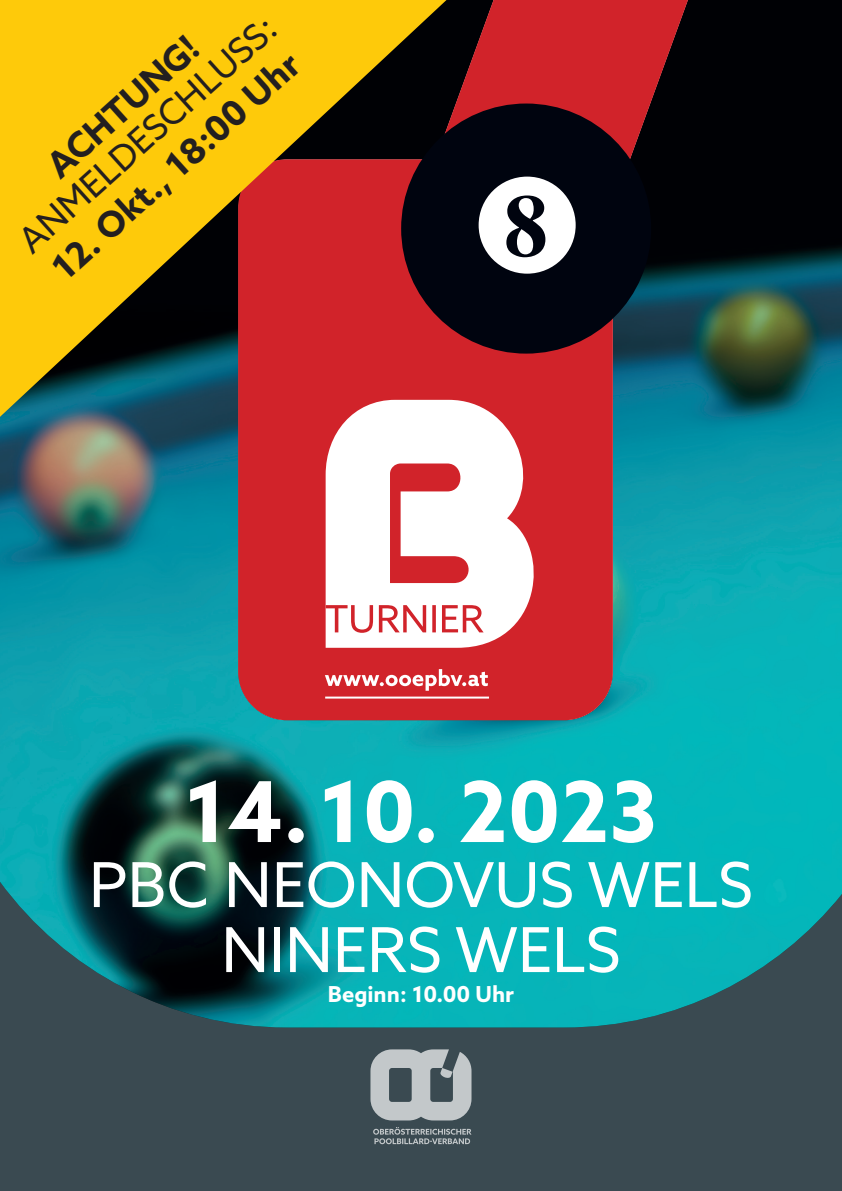
<style>
.page{position:relative;width:842px;height:1191px;background:#fff}
.page>*{position:absolute;margin:0;border:0;box-sizing:border-box;transform-origin:0 0}
.t1{font:700 84px "Azo Sans";color:#fff}
.t2{font:62px "Azo Sans";color:#fff}
.t3{font:700 35.3px "Azo Sans";color:#231f20}
.t4{font:35.3px "Azo Sans";color:#231f20}
.t5{font:700 22px "Azo Sans";color:#fff}
</style>
<div class="page">
<div style="left:0;top:862px;width:842px;height:329px;background:#3a4a51"></div>
<img style="left:0;top:0;width:842px;height:1027px">
<svg style="left:238px;top:0;width:450px;height:720px;background:#8c3a43"></svg>
<svg style="left:326px;top:400px;width:226px;height:248px"></svg>
<svg style="left:326px;top:605px;width:158px;height:28px"></svg>
<svg style="left:325px;top:669px;width:163px;height:22px"></svg>
<hr style="left:325px;top:696px;width:164px;height:2px;background:#fff">
<div style="left:401px;top:103px;width:250px;height:250px;background:#00040f;border-radius:50%"></div>
<div style="left:479px;top:177px;width:97px;height:97px;background:#fff;border-radius:50%"></div>
<svg style="left:506px;top:195px;width:39px;height:62px"></svg>
<svg style="left:370px;top:1049px;width:101px;height:71px"></svg>
<svg style="left:373px;top:1127px;width:98px;height:17px"></svg>
<svg style="left:0;top:0;width:446px;height:417px;background:#b57519"></svg>
<p class="t4" style="left:9px;top:228px;width:333px;rotate:-42deg">ANMELDESCHLUSS:</p>
<p class="t3" style="left:36px;top:153px;width:192px;rotate:-42deg">ACHTUNG!</p>
<p class="t3" style="left:42px;top:255px;width:320px;rotate:-42deg">12. Okt., 18:00 Uhr</p>
<p class="t1" style="left:185px;top:756px;width:474px">14.10. 2023</p>
<p class="t2" style="left:89px;top:844px;width:666px">PBC NEONOVUS WELS</p>
<p class="t2" style="left:221px;top:909px;width:401px">NINERS WELS</p>
<p class="t5" style="left:328px;top:979px;width:188px">Beginn: 10.00 Uhr</p>
</div>
